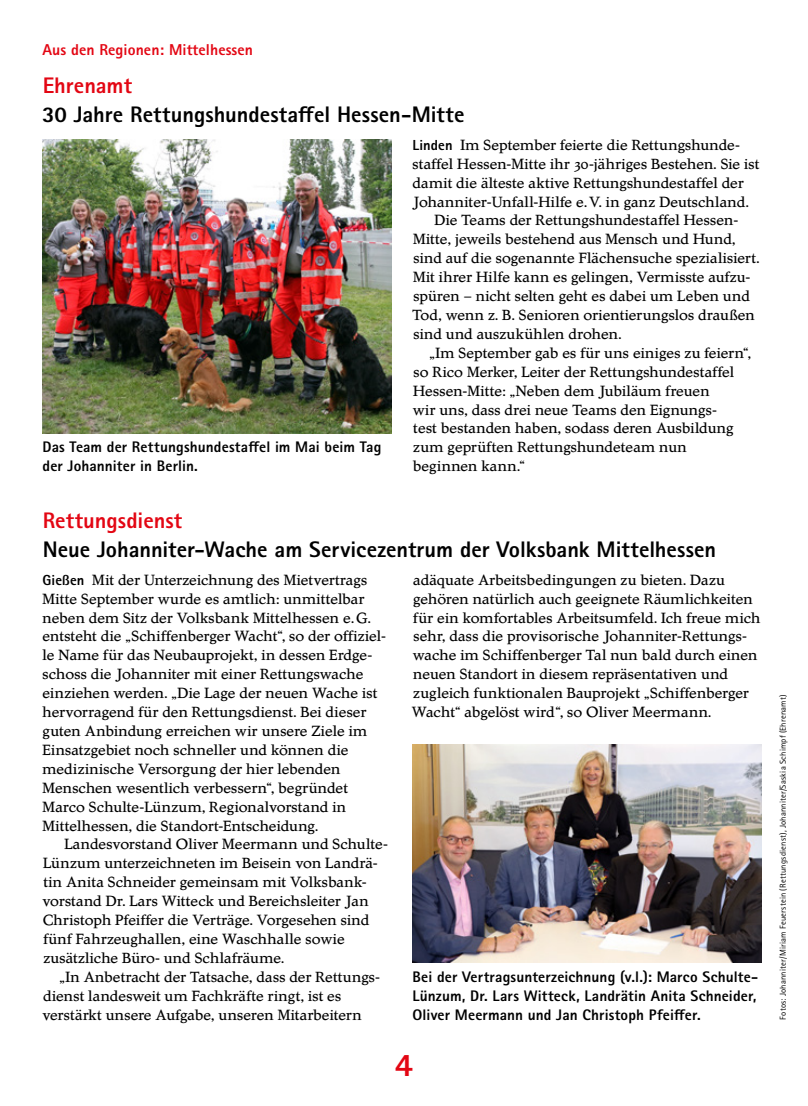
<style>
.page{position:relative;width:808px;height:1106px;background:#fff}
.page>*{position:absolute;margin:0;border:0;box-sizing:border-box;transform-origin:0 0}
.t1{font:800 33px "Rotis Sans Serif W1 G";color:#e30613}
.t2{font:800 22.5px "Rotis Sans Serif W1 G";color:#000}
.t3{font:800 22.5px "Rotis Sans Serif W1 G";color:#e30613}
.t4{font:15.75px/18.9px "Diethelm AR";letter-spacing:.005em;color:#000}
.t5{font:800 15.75px "Rotis Sans Serif W1 G";letter-spacing:.005em;color:#e30613}
.t6{font:800 15.3px/18.9px "Rotis Sans Serif W1 G";letter-spacing:.005em;color:#000}
.t7{font:8.55px "Rotis Sans Serif W1 G";letter-spacing:.02em;color:#000}
.s1{font-family:"Rotis Sans Serif W1 G";font-weight:800;font-size:14.55px}
</style>
<div class="page">
<img style="left:412px;top:744px;width:349px;height:218px">
<img style="left:43px;top:139px;width:348px;height:294px">
<p class="t5" style="left:43px;top:40px;width:212px">Aus den Regionen: Mittelhessen</p>
<h2 class="t3" style="left:43px;top:71px;width:91px">Ehrenamt</h2>
<h2 class="t2" style="left:42px;top:100px;width:424px">30 Jahre Rettungshundestaffel Hessen-Mitte</h2>
<p class="t4" style="left:412px;top:136px;width:328px"><span class="s1">Linden</span> Im September feierte die Rettungshunde-</p>
<p class="t4" style="left:412px;top:155px;width:348px">staffel Hessen-Mitte ihr 30-jähriges Bestehen. Sie ist</p>
<p class="t4" style="left:412px;top:174px;width:333px">damit die älteste aktive Rettungshundestaffel der</p>
<p class="t4" style="left:412px;top:192px;width:338px">Johanniter-Unfall-Hilfe e.V. in ganz Deutschland.</p>
<p class="t4" style="left:434px;top:211px;width:305px">Die Teams der Rettungshundestaffel Hessen-</p>
<p class="t4" style="left:413px;top:230px;width:324px">Mitte, jeweils bestehend aus Mensch und Hund,</p>
<p class="t4" style="left:413px;top:249px;width:348px">sind auf die sogenannte Flächensuche spezialisiert.</p>
<p class="t4" style="left:413px;top:268px;width:339px">Mit ihrer Hilfe kann es gelingen, Vermisste aufzu-</p>
<p class="t4" style="left:413px;top:287px;width:338px">spüren – nicht selten geht es dabei um Leben und</p>
<p class="t4" style="left:412px;top:306px;width:344px">Tod, wenn z. B. Senioren orientierungslos draußen</p>
<p class="t4" style="left:413px;top:325px;width:209px">sind und auszukühlen drohen.</p>
<p class="t4" style="left:429px;top:344px;width:323px">„Im September gab es für uns einiges zu feiern“,</p>
<p class="t4" style="left:413px;top:363px;width:322px">so Rico Merker, Leiter der Rettungshundestaffel</p>
<p class="t4" style="left:413px;top:381px;width:298px">Hessen-Mitte: „Neben dem Jubiläum freuen</p>
<p class="t4" style="left:413px;top:400px;width:305px">wir uns, dass drei neue Teams den Eignungs-</p>
<p class="t4" style="left:413px;top:419px;width:322px">test bestanden haben, sodass deren Ausbildung</p>
<p class="t4" style="left:413px;top:438px;width:275px">zum geprüften Rettungshundeteam nun</p>
<p class="t4" style="left:413px;top:457px;width:113px">beginnen kann.“</p>
<p class="t6" style="left:43px;top:437px;width:340px">Das Team der Rettungshundestaffel im Mai beim Tag der Johanniter in Berlin.</p>
<h2 class="t3" style="left:43px;top:506px;width:141px">Rettungsdienst</h2>
<h2 class="t2" style="left:43px;top:535px;width:675px">Neue Johanniter-Wache am Servicezentrum der Volksbank Mittelhessen</h2>
<p class="t4" style="left:43px;top:570px;width:344px"><span class="s1">Gießen</span> Mit der Unterzeichnung des Mietvertrags Mitte September wurde es amtlich: unmittelbar neben dem Sitz der Volksbank Mittelhessen e.G. entsteht die „Schiffenberger Wacht“, so der offiziel&shy;le Name für das Neubauprojekt, in dessen Erdge&shy;schoss die Johanniter mit einer Rettungswache einziehen werden. „Die Lage der neuen Wache ist hervorragend für den Rettungsdienst. Bei dieser guten Anbindung erreichen wir unsere Ziele im Einsatzgebiet noch schneller und können die medizinische Versorgung der hier lebenden Menschen wesentlich verbessern“, begründet Marco Schulte-Lünzum, Regionalvorstand in Mittelhessen, die Standort-Entscheidung.</p>
<p class="t4" style="left:42px;top:835px;width:347px;text-indent:22px">Landesvorstand Oliver Meermann und Schulte-Lünzum unterzeichneten im Beisein von Landrä&shy;tin Anita Schneider gemeinsam mit Volksbank&shy;vorstand Dr. Lars Witteck und Bereichsleiter Jan Christoph Pfeiffer die Verträge. Vorgesehen sind fünf Fahrzeughallen, eine Waschhalle sowie zusätzliche Büro- und Schlafräume.</p>
<p class="t4" style="left:42px;top:967px;width:339px;text-indent:17px">„In Anbetracht der Tatsache, dass der Rettungs&shy;dienst landesweit um Fachkräfte ringt, ist es verstärkt unsere Aufgabe, unseren Mitarbeitern</p>
<p class="t4" style="left:412px;top:570px;width:350px">adäquate Arbeitsbedingungen zu bieten. Dazu gehören natürlich auch geeignete Räumlichkeiten für ein komfortables Arbeitsumfeld. Ich freue mich sehr, dass die provisorische Johanniter-Rettungs&shy;wache im Schiffenberger Tal nun bald durch einen neuen Standort in diesem repräsentativen und zugleich funktionalen Bauprojekt „Schiffenberger Wacht“ abgelöst wird“, so Oliver Meermann.</p>
<p class="t6" style="left:412px;top:967px;width:347px;text-align:justify">Bei der Vertragsunterzeichnung (v.l.): Marco Schulte-Lünzum, Dr. Lars Witteck, Landrätin Anita Schneider, Oliver Meermann und Jan Christoph Pfeiffer.</p>
<h1 class="t1" style="left:395px;top:1044px;width:20px">4</h1>
<p class="t7" style="left:778px;top:1019px;width:326px;rotate:-90deg">Fotos: Johanniter/Miriam Feuerstein (Rettungsdienst), Johanniter/Saskia Schimpf (Ehrenamt)</p>
</div>
